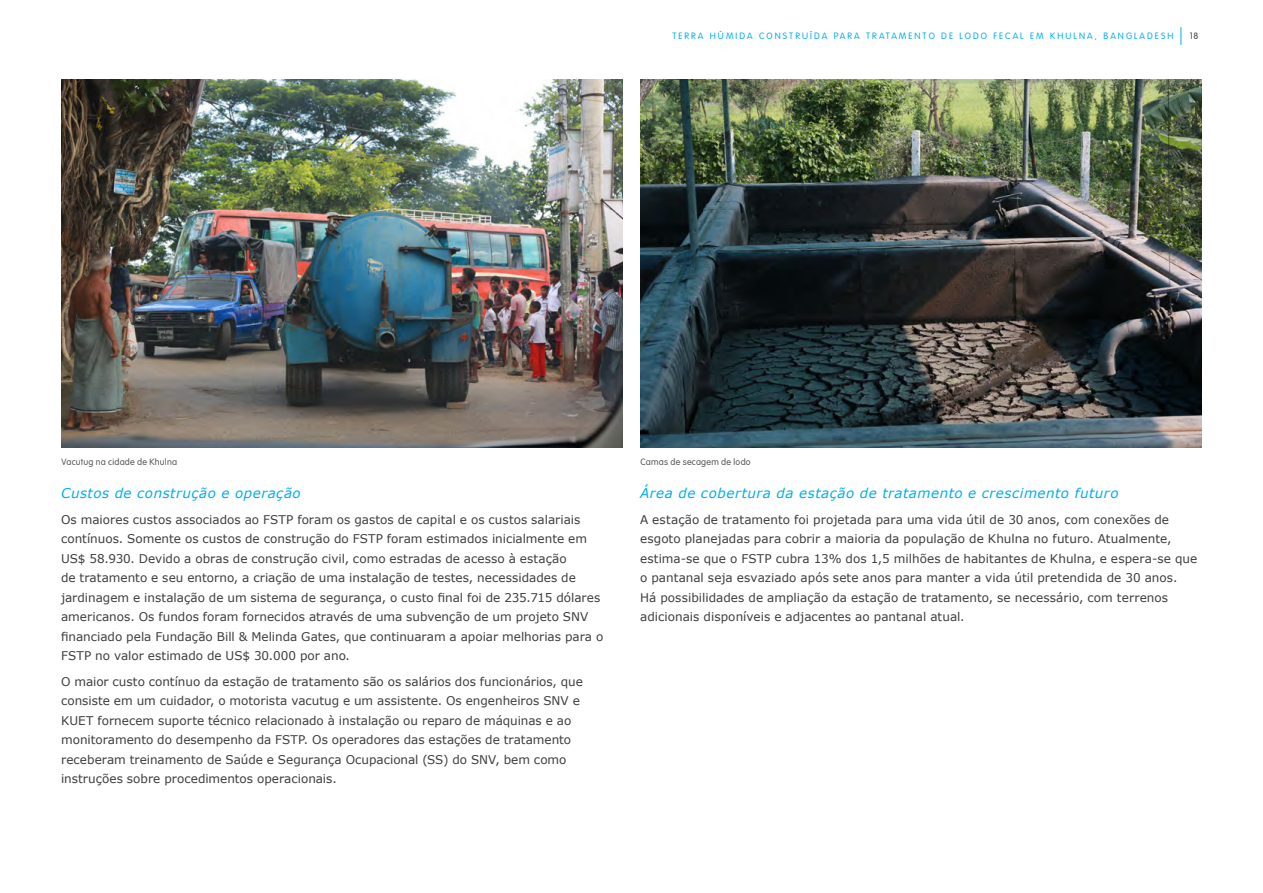
<style>
.page{position:relative;width:1263px;height:893px;background:#fff}
.page>*{position:absolute;margin:0;border:0;box-sizing:border-box;transform-origin:0 0}
.t1{font:italic 13.5px "Verdana";letter-spacing:.04em;color:#00aeef}
.t2{font:12px/19.5px "Verdana";color:#3e3e3f}
.t3{font:300 9px "VAG Rounded LT";letter-spacing:.23em;color:#00aeef}
.Photo_Description{font:300 9px "VAG Rounded";letter-spacing:.03em;color:#57585a}
.t4{font:300 9px "VAG Rounded";color:#3e3e3f}
</style>
<div class="page">
<img style="left:62px;top:80px;width:560px;height:367px">
<img style="left:640px;top:80px;width:561px;height:367px">
<svg style="left:1181px;top:27px;width:1px;height:18px"></svg>
<p class="t3" style="left:672px;top:31px;width:503px">TERRA HÚMIDA CONSTRUÍDA PARA TRATAMENTO DE LODO FECAL EM KHULNA, BANGLADESH</p>
<p class="t4" style="left:1190px;top:31px;width:10px">18</p>
<p class="Photo_Description" style="left:62px;top:457px;width:117px">Vacutug na cidade de Khulna</p>
<p class="Photo_Description" style="left:640px;top:457px;width:112px">Camas de secagem de lodo</p>
<h3 class="t1" style="left:61px;top:484px;width:241px">Custos de construção e operação</h3>
<h3 class="t2" style="left:61px;top:510px;width:544px">Os maiores custos associados ao FSTP foram os gastos de capital e os custos salariais contínuos. Somente os custos de construção do FSTP foram estimados inicialmente em US$ 58.930. Devido a obras de construção civil, como estradas de acesso à estação<br>de tratamento e seu entorno, a criação de uma instalação de testes, necessidades de jardinagem e instalação de um sistema de segurança, o custo final foi de 235.715 dólares americanos. Os fundos foram fornecidos através de uma subvenção de um projeto SNV financiado pela Fundação Bill &amp; Melinda Gates, que continuaram a apoiar melhorias para o FSTP no valor estimado de US$ 30.000 por ano.</h3>
<h3 class="t2" style="left:61px;top:672px;width:523px">O maior custo contínuo da estação de tratamento são os salários dos funcionários, que consiste em um cuidador, o motorista vacutug e um assistente. Os engenheiros SNV e KUET fornecem suporte técnico relacionado à instalação ou reparo de máquinas e ao monitoramento do desempenho da FSTP. Os operadores das estações de tratamento receberam treinamento de Saúde e Segurança Ocupacional (SS) do SNV, bem como instruções sobre procedimentos operacionais.</h3>
<h3 class="t1" style="left:640px;top:484px;width:480px">Área de cobertura da estação de tratamento e crescimento futuro</h3>
<h3 class="t2" style="left:640px;top:510px;width:559px">A estação de tratamento foi projetada para uma vida útil de 30 anos, com conexões de esgoto planejadas para cobrir a maioria da população de Khulna no futuro. Atualmente, estima-se que o FSTP cubra 13% dos 1,5 milhões de habitantes de Khulna, e espera-se que o pantanal seja esvaziado após sete anos para manter a vida útil pretendida de 30 anos.<br>Há possibilidades de ampliação da estação de tratamento, se necessário, com terrenos adicionais disponíveis e adjacentes ao pantanal atual.</h3>
</div>
